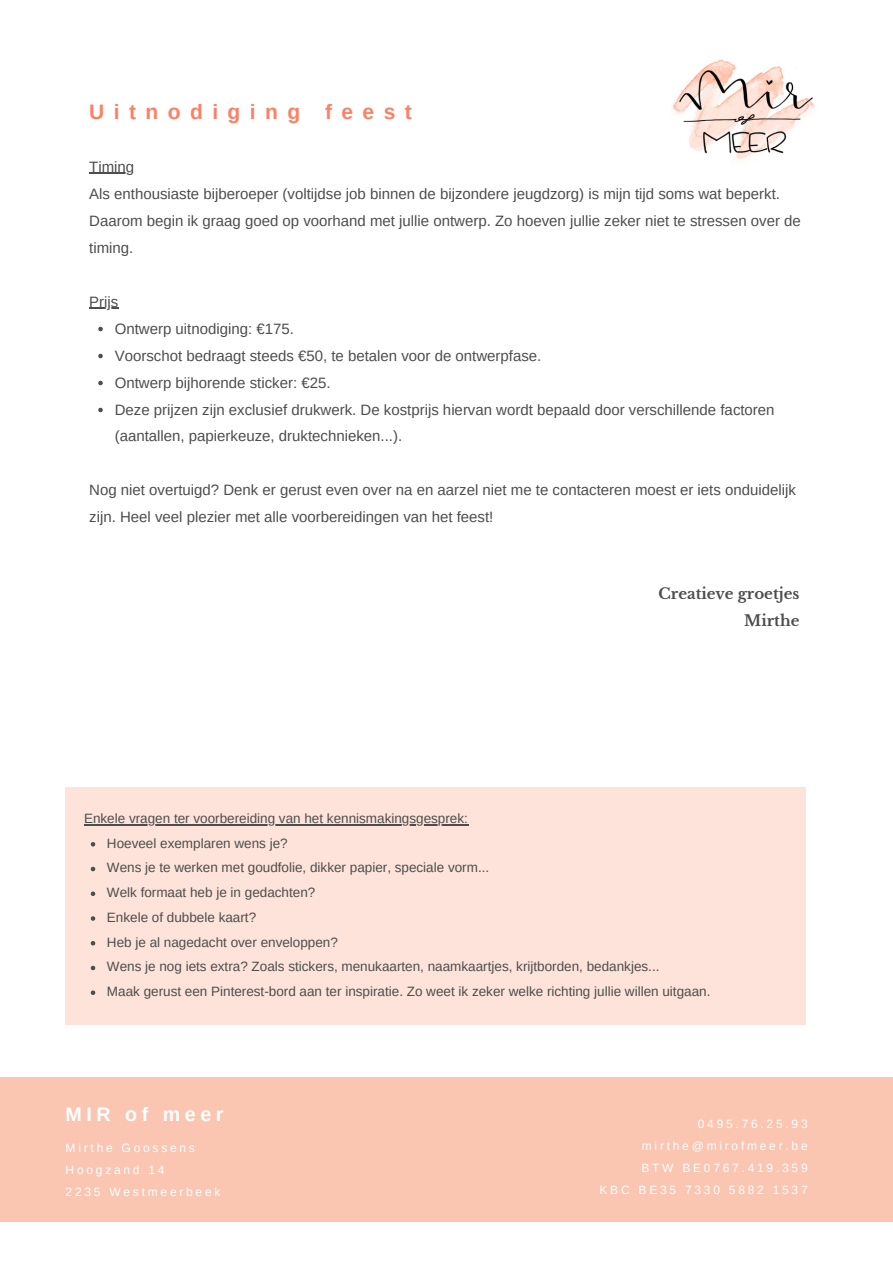
<style>
.page{position:relative;width:893px;height:1264px;background:#fff}
.page>*{position:absolute;margin:0;border:0;box-sizing:border-box;transform-origin:0 0}
.t1{font:700 21px "Arimo";letter-spacing:.45em;color:#ff7f63}
.t2{font:700 19.65px "Arimo";letter-spacing:.23em;color:#fff}
.t3{font:15px/27px "Arimo";color:#4d4d4d}
.t4{font:700 15px/27px "Libre Baskerville";color:#4d4d4d;text-align:right}
.t5{font:13.5px/24.8px "Arimo";color:#4d4d4d}
.t6{font:12px/22px "Arimo";letter-spacing:.23em;color:#fff}
</style>
<div class="page">
<div style="left:0;top:1077px;width:892px;height:144px;background:#fac5b1"></div>
<img style="left:672px;top:59px;width:143px;height:100px">
<svg style="left:98px;top:327px;width:5px;height:4px"></svg>
<svg style="left:98px;top:354px;width:5px;height:4px"></svg>
<svg style="left:98px;top:381px;width:5px;height:4px"></svg>
<svg style="left:98px;top:408px;width:5px;height:4px"></svg>
<hr style="left:89px;top:173px;width:45px;height:1px;background:#4d4d4d">
<svg style="left:89px;top:308px;width:29px;height:1px"></svg>
<div style="left:66px;top:787px;width:740px;height:237px;background:#fde3d9"></div>
<svg style="left:91px;top:842px;width:4px;height:4px"></svg>
<svg style="left:91px;top:866px;width:4px;height:5px"></svg>
<svg style="left:91px;top:891px;width:4px;height:5px"></svg>
<svg style="left:91px;top:916px;width:4px;height:4px"></svg>
<svg style="left:91px;top:941px;width:4px;height:4px"></svg>
<svg style="left:91px;top:965px;width:4px;height:5px"></svg>
<svg style="left:91px;top:990px;width:4px;height:5px"></svg>
<hr style="left:84px;top:824px;width:384px;height:1px;background:#4d4d4d">
<h1 class="t1" style="left:89px;top:100px;width:324px">Uitnodiging feest</h1>
<p class="t3" style="left:89px;top:153px;width:713px">Timing<br>Als enthousiaste bijberoeper (voltijdse job binnen de bijzondere jeugdzorg) is mijn tijd soms wat beperkt.<br>Daarom begin ik graag goed op voorhand met jullie ontwerp. Zo hoeven jullie zeker niet te stressen over de timing.</p>
<p class="t3" style="left:89px;top:288px;width:31px">Prijs</p>
<p class="t3" style="left:115px;top:315px;width:661px">Ontwerp uitnodiging: €175.<br>Voorschot bedraagt steeds €50, te betalen voor de ontwerpfase.<br>Ontwerp bijhorende sticker: €25.<br>Deze prijzen zijn exclusief drukwerk. De kostprijs hiervan wordt bepaald door verschillende factoren (aantallen, papierkeuze, druktechnieken...).</p>
<p class="t3" style="left:89px;top:477px;width:708px">Nog niet overtuigd? Denk er gerust even over na en aarzel niet me te contacteren moest er iets onduidelijk zijn. Heel veel plezier met alle voorbereidingen van het feest!</p>
<p class="t5" style="left:84px;top:805px;width:385px">Enkele vragen ter voorbereiding van het kennismakingsgesprek:</p>
<p class="t4" style="left:658px;top:580px;width:142px">Creatieve groetjes<br>Mirthe</p>
<p class="t5" style="left:107px;top:830px;width:605px">Hoeveel exemplaren wens je?<br>Wens je te werken met goudfolie, dikker papier, speciale vorm...<br>Welk formaat heb je in gedachten?<br>Enkele of dubbele kaart?<br>Heb je al nagedacht over enveloppen?<br>Wens je nog iets extra? Zoals stickers, menukaarten, naamkaartjes, krijtborden, bedankjes...<br>Maak gerust een Pinterest-bord aan ter inspiratie. Zo weet ik zeker welke richting jullie willen uitgaan.</p>
<h2 class="t2" style="left:66px;top:1102px;width:159px">MIR of meer</h2>
<p class="t6" style="left:66px;top:1137px;width:156px">Mirthe Goossens<br>Hoogzand 14<br>2235 Westmeerbeek</p>
<p class="t6" style="left:599px;top:1112px;width:209px;text-align:right">0495.76.25.93 mirthe@mirofmeer.be<br>BTW BE0767.419.359<br>KBC BE35 7330 5882 1537</p>
</div>
